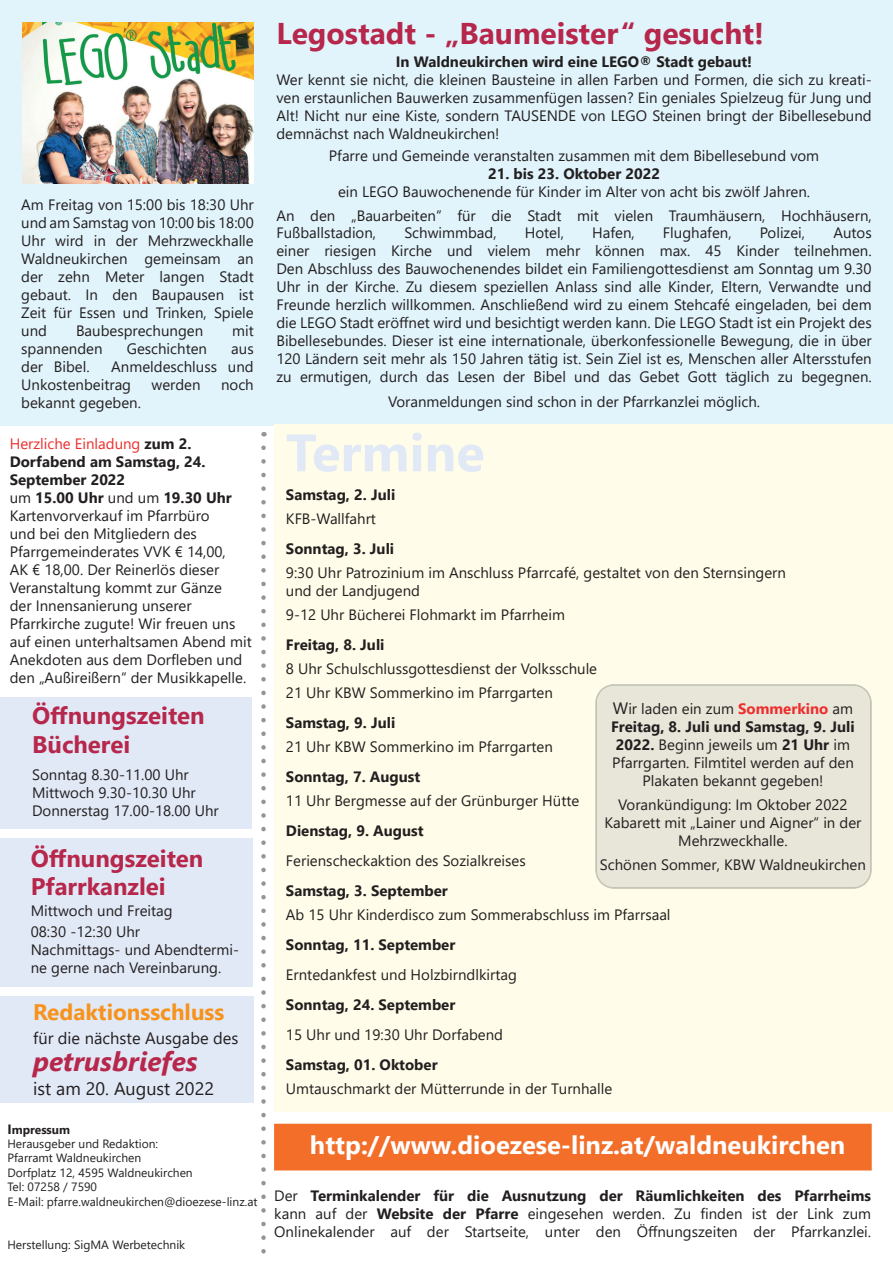
<style>
.page{position:relative;width:893px;height:1263px;background:#fff}
.page>*{position:absolute;margin:0;border:0;box-sizing:border-box;transform-origin:0 0}
.t1{font:700 52.5px "Segoe UI";color:#e1e9f6}
.t2{font:700 30px "Segoe UI";color:#b6274b}
.t3{font:italic 700 27px "Segoe UI";color:#b6274b}
.t4{font:700 25.5px "Segoe UI";color:#fff}
.t5{font:700 24px/28.8px "Segoe UI";color:#b6274b}
.t6{font:700 22.5px "Segoe UI";color:#f7931d}
.t7{font:18px "Segoe UI";color:#231f20}
.t8{font:16.5px "Segoe UI";color:#231f20}
.t9{font:15px/18px "Segoe UI";color:#231f20}
.t10{font:700 15px "Segoe UI";color:#231f20}
.t11{font:12px/14.4px "Segoe UI";color:#231f20}
.s1{color:#ee2d2d}
.s2{font-weight:700}
.s3{font-weight:700;font-size:13.5px}
.s4{font-size:16.5px}
.s5{font-weight:700;color:#ee2d2d}
</style>
<div class="page">
<div style="left:0;top:0;width:893px;height:426px;background:#e1f4fc"></div>
<div style="left:274px;top:424px;width:619px;height:688px;background:#fffde9"></div>
<img style="left:22px;top:22px;width:232px;height:162px">
<svg style="left:261px;top:448px;width:5px;height:806px"></svg>
<div style="left:596px;top:685px;width:275px;height:203px;background:#e8e6d9"></div>
<div style="left:0;top:697px;width:252px;height:131px;background:#e1e9f6"></div>
<div style="left:0;top:838px;width:253px;height:149px;background:#e1e9f6"></div>
<div style="left:0;top:996px;width:254px;height:106px;background:#e1e9f6"></div>
<div style="left:274px;top:1124px;width:598px;height:46px;background:#f36e29"></div>
<p class="t9" style="left:21px;top:194px;width:234px;text-align:justify">Am Freitag von 15:00 bis 18:30 Uhr und am Samstag von 10:00 bis 18:00<br>Uhr wird in der Mehrzweckhalle Waldneukirchen gemeinsam an der zehn Meter langen Stadt gebaut. In den Baupausen ist Zeit für Essen und Trinken, Spiele und</p>
<p class="t9" style="left:76px;top:320px;width:129px">Baubesprechungen</p>
<p class="t9" style="left:232px;top:320px;width:23px">mit</p>
<p class="t9" style="left:21px;top:338px;width:83px">spannenden</p>
<p class="t9" style="left:127px;top:338px;width:82px">Geschichten</p>
<p class="t9" style="left:231px;top:338px;width:24px">aus</p>
<p class="t9" style="left:21px;top:356px;width:70px">der Bibel.</p>
<p class="t9" style="left:21px;top:356px;width:234px;text-indent:90px">Anmeldeschluss und<br>Unkostenbeitrag</p>
<p class="t9" style="left:152px;top:374px;width:51px">werden</p>
<p class="t9" style="left:221px;top:374px;width:34px">noch</p>
<p class="t9" style="left:21px;top:392px;width:121px">bekannt gegeben.</p>
<p class="t9" style="left:10px;top:433px;width:244px"><span class="s1">Herzliche Einladung</span> <span class="s2">zum 2.<br>Dorfabend am Samstag, 24.<br>September 2022<br></span>um <span class="s2">15.00 Uhr</span> und um <span class="s2">19.30 Uhr<br></span>Kartenvorverkauf im Pfarrbüro<br>und bei den Mitgliedern des<br>Pfarrgemeinderates VVK € 14,00,<br>AK € 18,00. Der Reinerlös dieser<br>Veranstaltung kommt zur Gänze<br>der Innensanierung unserer<br>Pfarrkirche zugute! Wir freuen uns auf einen unterhaltsamen Abend mit<br>Anekdoten aus dem Dorfleben und den „Außireißern“ der Musikkapelle.</p>
<h3 class="t5" style="left:32px;top:699px;width:174px">Öffnungszeiten<br>Bücherei</h3>
<p class="t9" style="left:32px;top:764px;width:188px">Sonntag 8.30-11.00 Uhr<br>Mittwoch 9.30-10.30 Uhr<br>Donnerstag 17.00-18.00 Uhr</p>
<h3 class="t5" style="left:31px;top:842px;width:174px">Öffnungszeiten<br>Pfarrkanzlei</h3>
<p class="t9" style="left:31px;top:899px;width:143px;line-height:21px">Mittwoch und Freitag<br>08:30 -12:30 Uhr</p>
<p class="t9" style="left:31px;top:940px;width:210px">Nachmittags- und Abendtermi&shy;ne gerne nach Vereinbarung.</p>
<h3 class="t6" style="left:33px;top:991px;width:193px">Redaktionsschluss</h3>
<p class="t8" style="left:33px;top:1023px;width:207px">für die nächste Ausgabe des</p>
<h3 class="t3" style="left:33px;top:1036px;width:166px">petrusbriefes</h3>
<p class="t7" style="left:33px;top:1072px;width:182px">ist am 20. August 2022</p>
<p class="t11" style="left:7px;top:1121px;width:252px"><span class="s3">I</span><span class="s2">mpressum<br></span>Herausgeber und Redaktion:<br>Pfarramt Waldneukirchen<br>Dorfplatz 12, 4595 Waldneukirchen<br>Tel: 07258 / 7590<br>E-Mail: pfarre.waldneukirchen@dioezese-linz.at</p>
<p class="t11" style="left:7px;top:1236px;width:179px">Herstellung: SigMA Werbetechnik</p>
<h2 class="t2" style="left:276px;top:5px;width:489px">Legostadt - „Baumeister“ gesucht!</h2>
<p class="t10" style="left:396px;top:47px;width:358px">In Waldneukirchen wird eine LEGO® Stadt gebaut!</p>
<p class="t9" style="left:276px;top:69px;width:597px;text-align:justify">Wer kennt sie nicht, die kleinen Bausteine in allen Farben und Formen, die sich zu kreati&shy;ven erstaunlichen Bauwerken zusammenfügen lassen? Ein geniales Spielzeug für Jung und Alt! Nicht nur eine Kiste, sondern TAUSENDE von LEGO Steinen bringt der Bibellesebund demnächst nach Waldneukirchen!</p>
<p class="t9" style="left:329px;top:146px;width:492px">Pfarre und Gemeinde veranstalten zusammen mit dem Bibellesebund vom</p>
<p class="t10" style="left:488px;top:160px;width:173px">21. bis 23. Oktober 2022</p>
<p class="t9" style="left:276px;top:179px;width:597px;line-height:24px;text-align:center">ein LEGO Bauwochenende für Kinder im Alter von acht bis zwölf Jahren.<br>An den „Bauarbeiten“ für die Stadt mit vielen Traumhäusern, Hochhäusern,</p>
<p class="t9" style="left:276px;top:222px;width:101px">Fußballstadion,</p>
<p class="t9" style="left:404px;top:222px;width:94px">Schwimmbad,</p>
<p class="t9" style="left:525px;top:222px;width:41px">Hotel,</p>
<p class="t9" style="left:592px;top:222px;width:44px">Hafen,</p>
<p class="t9" style="left:663px;top:222px;width:70px">Flughafen,</p>
<p class="t9" style="left:760px;top:222px;width:47px">Polizei,</p>
<p class="t9" style="left:276px;top:222px;width:597px;text-align:justify;text-indent:557px">Autos einer riesigen Kirche und vielem mehr können max. 45 Kinder teilnehmen.<br>Den Abschluss des Bauwochenendes bildet ein Familiengottesdienst am Sonntag um 9.30<br>Uhr in der Kirche. Zu diesem speziellen Anlass sind alle Kinder, Eltern, Verwandte und Freunde herzlich willkommen. Anschließend wird zu einem Stehcafé eingeladen, bei dem die LEGO Stadt eröffnet wird und besichtigt werden kann. Die LEGO Stadt ist ein Projekt des Bibellesebundes. Dieser ist eine internationale, überkonfessionelle Bewegung, die in über 120 Ländern seit mehr als 150 Jahren tätig ist. Sein Ziel ist es, Menschen aller Altersstufen zu ermutigen, durch das Lesen der Bibel und das Gebet Gott täglich zu begegnen.</p>
<p class="t9" style="left:388px;top:392px;width:374px">Voranmeldungen sind schon in der Pfarrkanzlei möglich.</p>
<h1 class="t1" style="left:286px;top:403px;width:200px">Termine</h1>
<p class="t10" style="left:286px;top:480px;width:111px">Samstag, 2. Juli</p>
<p class="t9" style="left:286px;top:508px;width:92px">KFB-Wallfahrt</p>
<p class="t10" style="left:286px;top:534px;width:110px">Sonntag, 3. Juli</p>
<p class="t9" style="left:286px;top:562px;width:501px">9:30 Uhr Patrozinium im Anschluss Pfarrcafé, gestaltet von den Sternsingern und der Landjugend</p>
<p class="t9" style="left:286px;top:604px;width:280px">9-12 Uhr Bücherei Flohmarkt im Pfarrheim</p>
<p class="t10" style="left:286px;top:630px;width:100px">Freitag, 8. Juli</p>
<p class="t9" style="left:286px;top:655px;width:313px;line-height:24px">8 Uhr Schulschlussgottesdienst der Volksschule<br>21 Uhr KBW Sommerkino im Pfarrgarten</p>
<p class="t10" style="left:286px;top:708px;width:111px">Samstag, 9. Juli</p>
<p class="t9" style="left:286px;top:736px;width:268px">21 Uhr KBW Sommerkino im Pfarrgarten</p>
<p class="t10" style="left:286px;top:762px;width:136px">Sonntag, 7. August</p>
<p class="t9" style="left:286px;top:790px;width:295px">11 Uhr Bergmesse auf der Grünburger Hütte</p>
<p class="t10" style="left:286px;top:816px;width:139px">Dienstag, 9. August</p>
<p class="t9" style="left:286px;top:850px;width:241px">Ferienscheckaktion des Sozialkreises</p>
<p class="t10" style="left:286px;top:876px;width:163px">Samstag, 3. September</p>
<p class="t9" style="left:286px;top:904px;width:386px">Ab 15 Uhr Kinderdisco zum Sommerabschluss im Pfarrsaal</p>
<p class="t10" style="left:286px;top:930px;width:171px">Sonntag, 11. September</p>
<p class="t9" style="left:286px;top:964px;width:232px">Erntedankfest und Holzbirndlkirtag</p>
<p class="t10" style="left:286px;top:990px;width:171px">Sonntag, 24. September</p>
<p class="t9" style="left:286px;top:1024px;width:219px">15 Uhr und 19:30 Uhr Dorfabend</p>
<p class="t10" style="left:286px;top:1050px;width:153px">Samstag, 01. Oktober</p>
<p class="t9" style="left:286px;top:1078px;width:328px">Umtauschmarkt der Mütterrunde in der Turnhalle</p>
<p class="t9" style="left:611px;top:699px;width:245px;text-align:center"><span class="s4">W</span>ir laden ein zum <span class="s5">Sommerkino</span> am <span class="s2">Freitag, 8. Juli und Samstag, 9. Juli 2022.</span> Beginn jeweils um <span class="s2">21 Uhr</span> im Pfarrgarten. Filmtitel werden auf den Plakaten bekannt gegeben!</p>
<p class="t9" style="left:604px;top:795px;width:259px;text-align:center">Vorankündigung: Im Oktober 2022<br>Kabarett mit „Lainer und Aigner“ in der<br>Mehrzweckhalle.</p>
<p class="t9" style="left:600px;top:855px;width:267px">Schönen Sommer, KBW Waldneukirchen</p>
<h3 class="t4" style="left:310px;top:1121px;width:537px">http://www.dioezese-linz.at/waldneukirchen</h3>
<p class="t9" style="left:274px;top:1185px;width:598px;text-align:justify">Der <span class="s2">Terminkalender für die Ausnutzung der Räumlichkeiten des Pfarrheims </span>kann auf der <span class="s2">Website der Pfarre</span> eingesehen werden. Zu finden ist der Link zum Onlinekalender auf der Startseite, unter den Öffnungszeiten der Pfarrkanzlei.</p>
</div>
